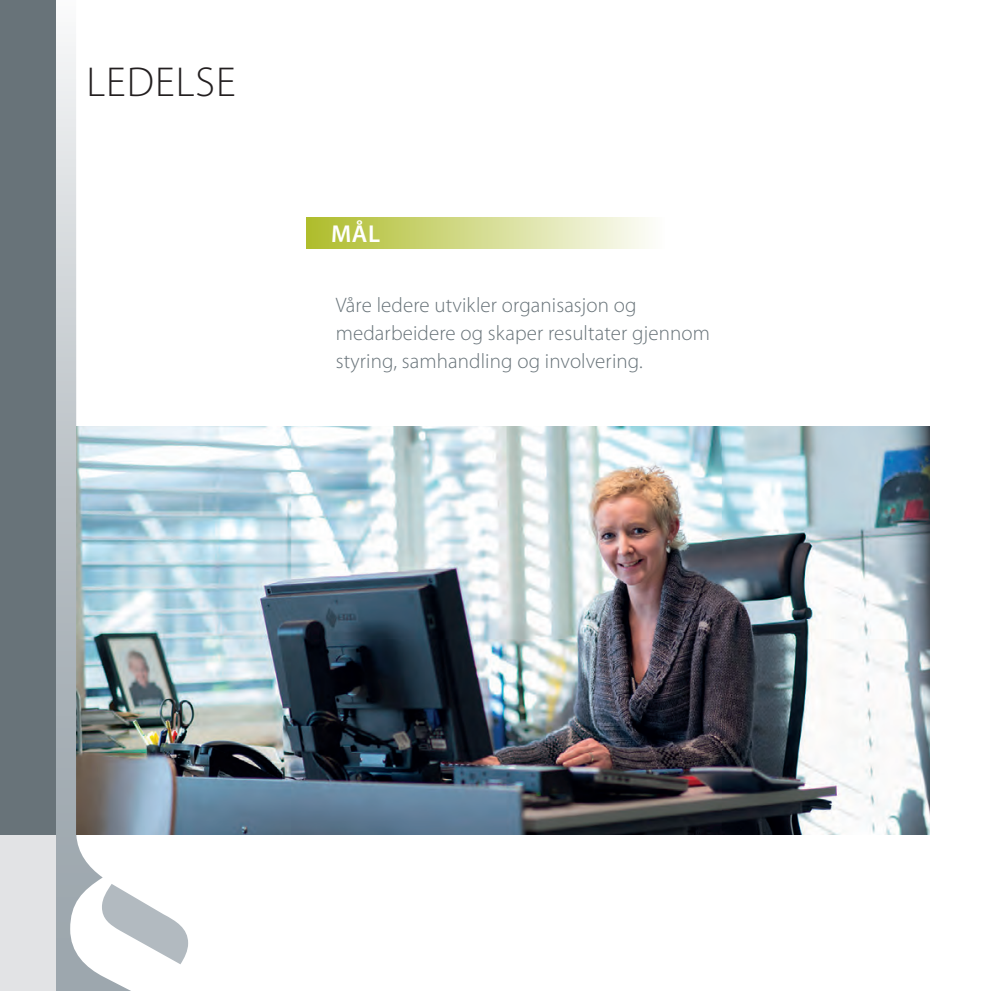
<style>
.page{position:relative;width:993px;height:991px;background:#fff}
.page>*{position:absolute;margin:0;border:0;box-sizing:border-box;transform-origin:0 0}
.t1{font:300 42px "Myriad Pro";letter-spacing:.025em;color:#231f20}
.t2{font:600 24.5px "Myriad Pro";color:#fff}
.t3{font:300 21px/28px "Myriad Pro";letter-spacing:.005em;color:#687379}
</style>
<div class="page">
<img style="left:172px;top:427px;width:757px;height:408px">
<img style="left:56px;top:42px;width:116px;height:949px">
<svg style="left:102px;top:884px;width:86px;height:80px"></svg>
<div style="left:0;top:835px;width:56px;height:156px;background:#e2e3e5"></div>
<div style="left:0;top:0;width:56px;height:835px;background:#687379"></div>
<div style="left:306px;top:217px;width:358px;height:31px;background:linear-gradient(to right,#aebc2b,#fefefc)"></div>
<h1 class="t1" style="left:86px;top:57px;width:151px">LEDELSE</h1>
<p class="t2" style="left:331px;top:218px;width:50px">MÅL</p>
<p class="t3" style="left:336px;top:291px;width:375px">Våre ledere utvikler organisasjon og medarbeidere og skaper resultater gjennom styring, samhandling og involvering.</p>
</div>
